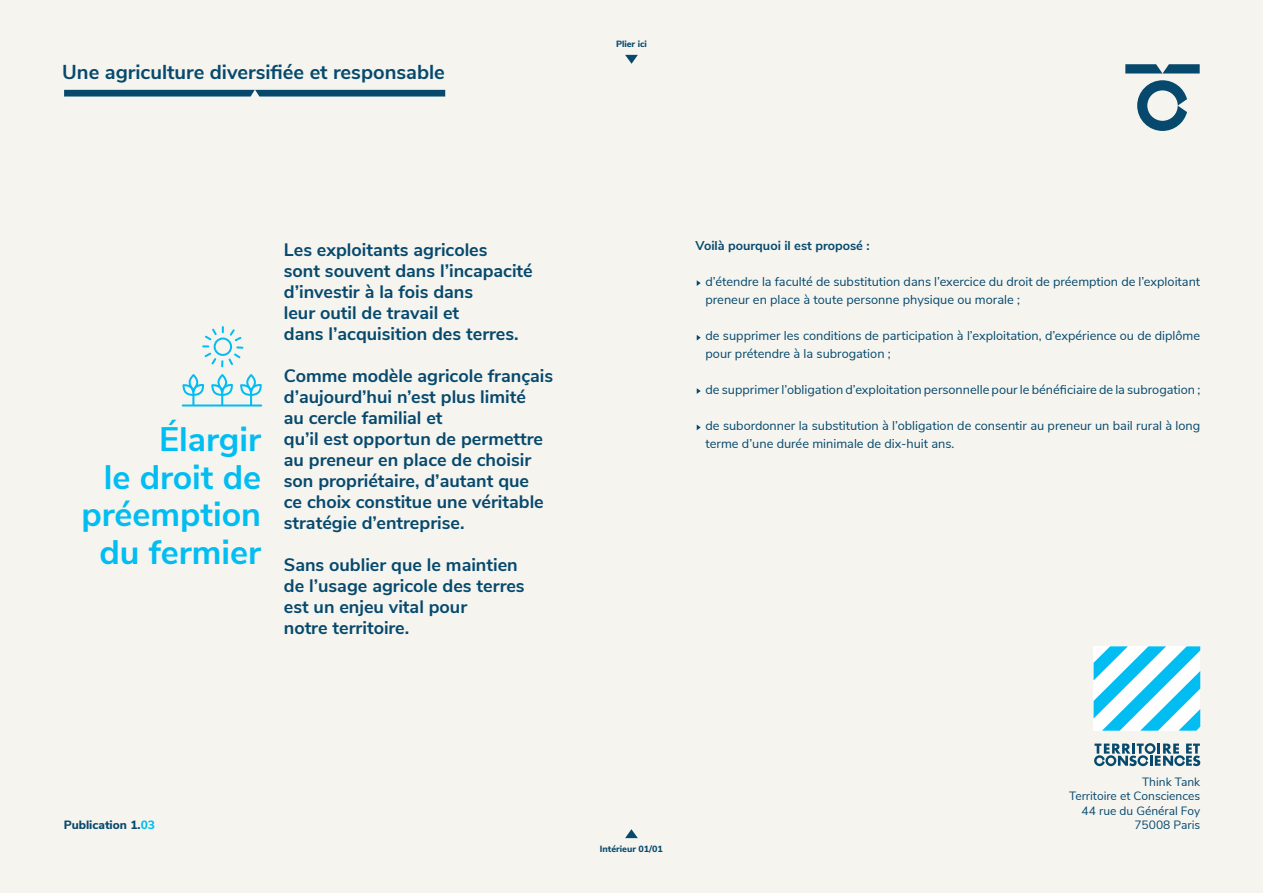
<style>
.page{position:relative;width:1263px;height:893px;background:#f5f4ef}
.page>*{position:absolute;margin:0;border:0;box-sizing:border-box;transform-origin:0 0}
.t1{font:700 33.9px/37.7px "Nunito Sans";color:#01bdf2;text-align:right}
.t2{font:700 20.1px "Nunito Sans";color:#06496d}
.t3{font:700 18px/21px "Nunito Sans";color:#06496d}
.t4{font:12.75px/18px "Nunito Sans";color:#06496d}
.t5{font:700 12.75px "Nunito Sans";color:#06496d}
.t6{font:12px/14.2px "Nunito Sans";color:#06496d;text-align:right}
.t7{font:800 12px "Nunito Sans";color:#06496d}
.t8{font:800 9px "Nunito Sans";color:#06496d}
.s1{color:#01bdf2}
</style>
<div class="page">
<svg style="left:182px;top:374px;width:80px;height:32px"></svg>
<svg style="left:202px;top:326px;width:41px;height:41px"></svg>
<svg style="left:697px;top:280px;width:4px;height:6px"></svg>
<svg style="left:697px;top:335px;width:4px;height:6px"></svg>
<svg style="left:697px;top:388px;width:4px;height:6px"></svg>
<svg style="left:697px;top:425px;width:4px;height:5px"></svg>
<svg style="left:1125px;top:64px;width:75px;height:10px"></svg>
<svg style="left:1137px;top:80px;width:50px;height:51px"></svg>
<svg style="left:1094px;top:743px;width:106px;height:23px"></svg>
<svg style="left:64px;top:90px;width:381px;height:7px;background:#185677"></svg>
<svg style="left:1093px;top:646px;width:107px;height:85px"></svg>
<svg style="left:625px;top:55px;width:13px;height:9px"></svg>
<svg style="left:625px;top:829px;width:13px;height:9px"></svg>
<h2 class="t2" style="left:62px;top:57px;width:384px">Une agriculture diversifiée et responsable</h2>
<p class="t8" style="left:616px;top:37px;width:32px">Plier ici</p>
<h1 class="t1" style="left:159px;top:418px;width:103px">Élargir</h1>
<h1 class="t1" style="left:81px;top:456px;width:181px">le droit de préemption du fermier</h1>
<h3 class="t3" style="left:284px;top:238px;width:250px">Les exploitants agricoles<br>sont souvent dans l’incapacité d’investir à la fois dans<br>leur outil de travail et<br>dans l’acquisition des terres.</h3>
<p class="t3" style="left:284px;top:364px;width:271px">Comme modèle agricole français d’aujourd’hui n’est plus limité<br>au cercle familial et<br>qu’il est opportun de permettre au preneur en place de choisir son propriétaire, d’autant que<br>ce choix constitue une véritable stratégie d’entreprise.</p>
<h3 class="t3" style="left:284px;top:553px;width:242px">Sans oublier que le maintien de l’usage agricole des terres est un enjeu vital pour<br>notre territoire.</h3>
<p class="t5" style="left:696px;top:237px;width:176px">Voilà pourquoi il est proposé :</p>
<p class="t4" style="left:705px;top:272px;width:496px">d’étendre la faculté de substitution dans l’exercice du droit de préemption de l’exploitant preneur en place à toute personne physique ou morale ;</p>
<p class="t4" style="left:705px;top:326px;width:496px">de supprimer les conditions de participation à l’exploitation, d’expérience ou de diplôme pour prétendre à la subrogation ;</p>
<p class="t4" style="left:705px;top:380px;width:496px">de supprimer l’obligation d’exploitation personnelle pour le bénéficiaire de la subrogation ;</p>
<p class="t4" style="left:705px;top:416px;width:496px">de subordonner la substitution à l’obligation de consentir au preneur un bail rural à long</p>
<p class="t4" style="left:705px;top:434px;width:250px">terme d’une durée minimale de dix-huit ans.</p>
<p class="t7" style="left:64px;top:816px;width:93px">Publication 1.<span class="s1">03</span></p>
<p class="t8" style="left:600px;top:842px;width:65px">Intérieur 01/01</p>
<p class="t6" style="left:1069px;top:774px;width:133px">Think Tank<br>Territoire et Consciences<br>44 rue du Général Foy<br>75008 Paris</p>
</div>
